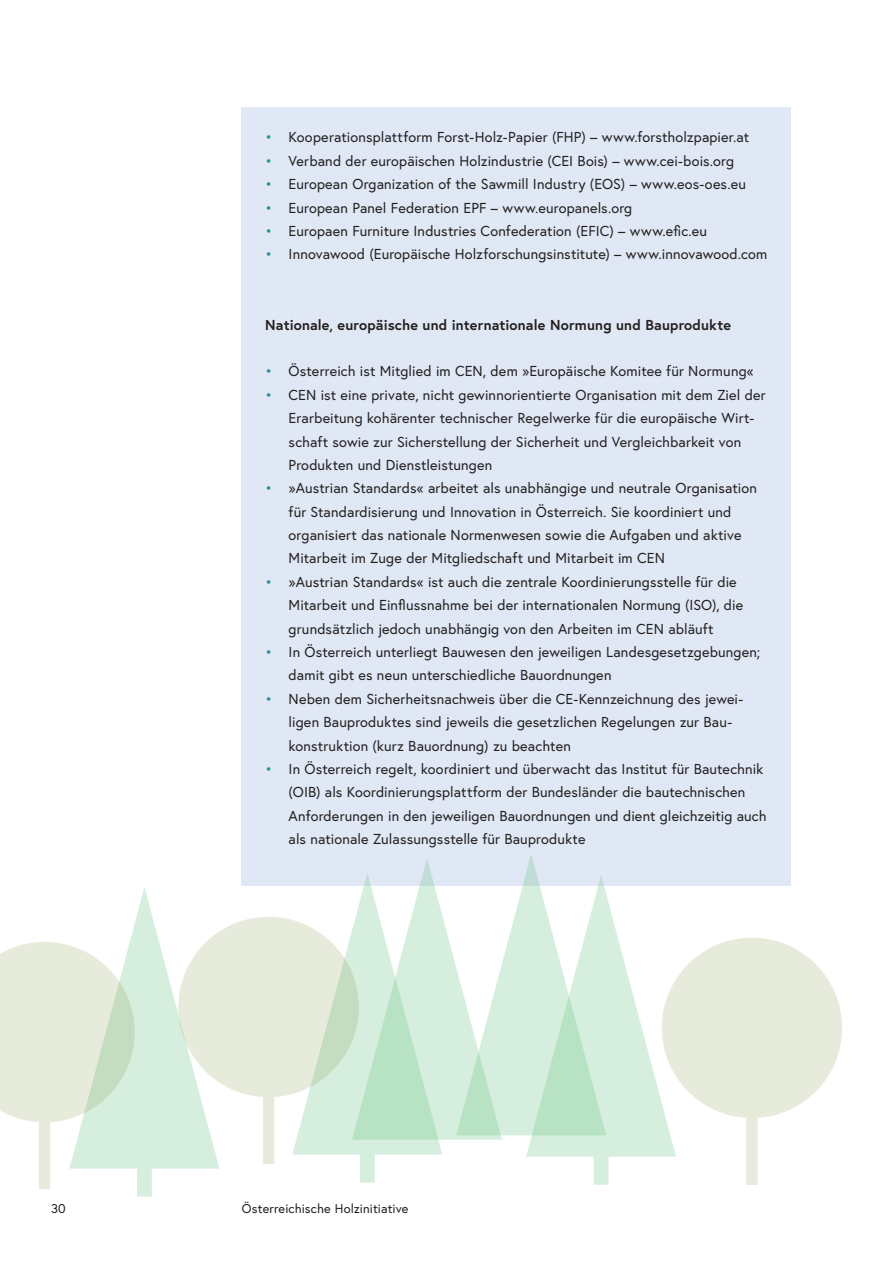
<style>
.page{position:relative;width:893px;height:1263px;background:#fff}
.page>*{position:absolute;margin:0;border:0;box-sizing:border-box;transform-origin:0 0}
.t1{font:14.4px/23.4px "Europa Austria";letter-spacing:.01em;color:#231f20}
.t2{font:700 14.4px "Europa Austria";letter-spacing:.01em;color:#231f20}
.t3{font:12.75px "Europa Austria";letter-spacing:.01em;color:#231f20}
.s1{color:#228c97}
</style>
<div class="page">
<div style="left:242px;top:108px;width:549px;height:61px;background:#e0e8f5"></div>
<div style="left:242px;top:155px;width:549px;height:61px;background:#e0e8f5"></div>
<div style="left:242px;top:201px;width:549px;height:62px;background:#e0e8f5"></div>
<div style="left:242px;top:248px;width:549px;height:61px;background:#e0e8f5"></div>
<div style="left:242px;top:295px;width:549px;height:61px;background:#e0e8f5"></div>
<div style="left:242px;top:342px;width:549px;height:61px;background:#e0e8f5"></div>
<div style="left:242px;top:365px;width:549px;height:131px;background:#e0e8f5"></div>
<div style="left:242px;top:459px;width:549px;height:131px;background:#e0e8f5"></div>
<div style="left:242px;top:552px;width:549px;height:108px;background:#e0e8f5"></div>
<div style="left:242px;top:622px;width:549px;height:85px;background:#e0e8f5"></div>
<div style="left:242px;top:669px;width:549px;height:108px;background:#e0e8f5"></div>
<div style="left:242px;top:739px;width:549px;height:146px;background:#e0e8f5"></div>
<svg style="left:423px;top:854px;width:114px;height:286px"></svg>
<svg style="left:69px;top:887px;width:150px;height:310px;fill:#d6eedd"></svg>
<svg style="left:292px;top:873px;width:150px;height:309px;fill:#d6eedd"></svg>
<svg style="left:526px;top:875px;width:150px;height:310px;fill:#d6eedd"></svg>
<svg style="left:0;top:942px;width:135px;height:180px;background:#e2eada"></svg>
<svg style="left:178px;top:917px;width:181px;height:180px;background:#e3e9d9"></svg>
<div style="left:662px;top:938px;width:180px;height:180px;background:#e7ebdc;border-radius:89px"></div>
<p class="t1" style="left:265px;top:125px;width:486px"><span class="s1">•</span> Kooperationsplattform Forst-Holz-Papier (FHP) – www.forstholzpapier.at</p>
<p class="t1" style="left:265px;top:149px;width:470px"><span class="s1">•</span> Verband der europäischen Holzindustrie (CEI Bois) – www.cei-bois.org</p>
<p class="t1" style="left:265px;top:172px;width:482px"><span class="s1">•</span> European Organization of the Sawmill Industry (EOS) – www.eos-oes.eu</p>
<p class="t1" style="left:265px;top:196px;width:368px"><span class="s1">•</span> European Panel Federation EPF – www.europanels.org</p>
<p class="t1" style="left:265px;top:219px;width:443px"><span class="s1">•</span> Europaen Furniture Industries Confederation (EFIC) – www.efic.eu</p>
<p class="t1" style="left:265px;top:242px;width:504px"><span class="s1">•</span> Innovawood (Europäische Holzforschungsinstitute) – www.innovawood.com</p>
<p class="t2" style="left:265px;top:315px;width:467px">Nationale, europäische und internationale Normung und Bauprodukte</p>
<p class="t1" style="left:265px;top:359px;width:490px"><span class="s1">•</span> Österreich ist Mitglied im CEN, dem »Europäische Komitee für Normung«</p>
<p class="t1" style="left:289px;top:383px;width:479px;text-indent:-23px"><span class="s1">•</span> CEN ist eine private, nicht gewinnorientierte Organisation mit dem Ziel der Erarbeitung kohärenter technischer Regelwerke für die europäische Wirt&shy;schaft sowie zur Sicherstellung der Sicherheit und Vergleichbarkeit von Produkten und Dienstleistungen</p>
<p class="t1" style="left:289px;top:476px;width:470px;text-indent:-23px"><span class="s1">•</span> »Austrian Standards« arbeitet als unabhängige und neutrale Organisation für Standardisierung und Innovation in Österreich. Sie koordiniert und organisiert das nationale Normenwesen sowie die Aufgaben und aktive Mitarbeit im Zuge der Mitgliedschaft und Mitarbeit im CEN</p>
<p class="t1" style="left:289px;top:570px;width:456px;text-indent:-23px"><span class="s1">•</span> »Austrian Standards« ist auch die zentrale Koordinierungsstelle für die<br>Mitarbeit und Einflussnahme bei der internationalen Normung (ISO), die grundsätzlich jedoch unabhängig von den Arbeiten im CEN abläuft</p>
<p class="t1" style="left:289px;top:640px;width:473px;text-indent:-23px"><span class="s1">•</span> In Österreich unterliegt Bauwesen den jeweiligen Landesgesetzgebungen; damit gibt es neun unterschiedliche Bauordnungen</p>
<p class="t1" style="left:289px;top:687px;width:456px;text-indent:-23px"><span class="s1">•</span> Neben dem Sicherheitsnachweis über die CE-Kennzeichnung des jewei&shy;ligen Bauproduktes sind jeweils die gesetzlichen Regelungen zur Bau&shy;konstruktion (kurz Bauordnung) zu beachten</p>
<p class="t1" style="left:289px;top:757px;width:479px;text-indent:-23px"><span class="s1">•</span> In Österreich regelt, koordiniert und überwacht das Institut für Bautechnik (OIB) als Koordinierungsplattform der Bundesländer die bautechnischen Anforderungen in den jeweiligen Bauordnungen und dient gleichzeitig auch als nationale Zulassungsstelle für Bauprodukte</p>
<p class="t3" style="left:51px;top:1200px;width:16px">30</p>
<p class="t3" style="left:242px;top:1200px;width:168px">Österreichische Holzinitiative</p>
</div>
